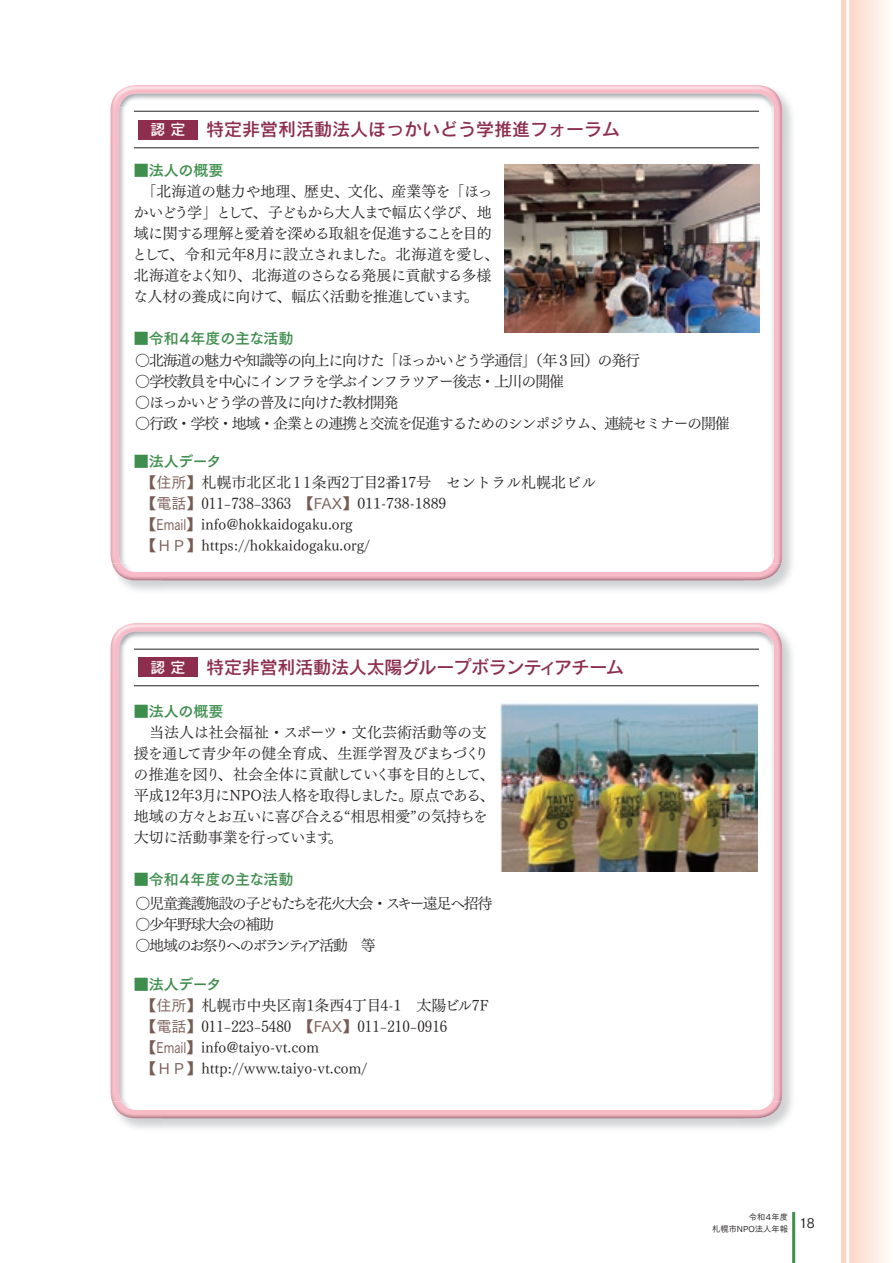
<style>
.page{position:relative;width:893px;height:1263px;background:#fff}
.page>*{position:absolute;margin:0;border:0;box-sizing:border-box;transform-origin:0 0}
.t1{font:18px "Rodin Pro DB";color:#8d2e4f}
.t2{font:15px/21px "Tsuku Min Pro R";letter-spacing:-.07em;color:#231f20}
.t3{font:15px/21px "Tsuku Min Pro R";color:#231f20}
.t4{font:15px/21px "Tsuku Min Pro R";letter-spacing:-.025em;color:#231f20}
.t5{font:15px/21px "Tsuku Min Pro R";letter-spacing:-.095em;color:#231f20}
.t6{font:15px "Tsuku Go Pro B";letter-spacing:-.02em;color:#3e8e4d}
.t7{font:13.5px "Tsuku Go Pro M";color:#231f20}
.t8{font:8.25px/11.2px "Tsuku Go Pro M";color:#231f20;text-align:right}
.s1{font-size:15px;color:#fff}
.s2{font-family:"Tsuku Go Pro M";color:#775c54}
</style>
<div class="page">
<svg style="left:842px;top:0;width:44px;height:1263px;background:#fce5da"></svg>
<hr style="left:846px;top:0;width:3px;height:1263px;background:#fff">
<img style="left:744px;top:135px;width:48px;height:456px">
<img style="left:112px;top:563px;width:669px;height:17px">
<img style="left:111px;top:85px;width:671px;height:53px">
<img style="left:111px;top:138px;width:8px;height:425px">
<img style="left:774px;top:138px;width:8px;height:425px">
<img style="left:119px;top:94px;width:655px;height:13px">
<img style="left:121px;top:563px;width:651px;height:9px">
<img style="left:119px;top:107px;width:403px;height:456px">
<img style="left:522px;top:107px;width:252px;height:101px">
<img style="left:744px;top:208px;width:30px;height:355px">
<hr style="left:134px;top:111px;width:625px;height:1px;background:#231f20">
<hr style="left:134px;top:148px;width:625px;height:1px;background:#231f20">
<div style="left:138px;top:120px;width:60px;height:19px;background:#8d2e4f"></div>
<img style="left:744px;top:673px;width:48px;height:456px">
<img style="left:112px;top:1101px;width:669px;height:17px">
<img style="left:111px;top:623px;width:671px;height:52px">
<img style="left:111px;top:675px;width:8px;height:426px">
<img style="left:774px;top:675px;width:8px;height:426px">
<img style="left:119px;top:631px;width:655px;height:14px">
<img style="left:121px;top:1101px;width:651px;height:9px">
<img style="left:119px;top:645px;width:403px;height:456px">
<img style="left:522px;top:645px;width:252px;height:101px">
<img style="left:744px;top:746px;width:30px;height:355px">
<div style="left:138px;top:658px;width:60px;height:19px;background:#8d2e4f"></div>
<hr style="left:134px;top:685px;width:625px;height:1px;background:#231f20">
<hr style="left:134px;top:649px;width:625px;height:1px;background:#231f20">
<img style="left:501px;top:703px;width:256px;height:169px">
<img style="left:504px;top:165px;width:255px;height:168px">
<hr style="left:792px;top:1212px;width:3px;height:51px;background:#3e8e4d">
<p class="t1" style="left:150px;top:118px;width:471px"><span class="s1">認 定</span> 特定非営利活動法人ほっかいどう学推進フォーラム</p>
<p class="t6" style="left:134px;top:157px;width:91px">■法人の概要</p>
<p class="t2" style="left:132px;top:179px;width:368px">　「北海道の魅力や地理、歴史、文化、産業等を「ほっかいどう学」として、子どもから大人まで幅広く学び、地域に関する理解と愛着を深める取組を促進することを目的として、令和元年8月に設立されました。北海道を愛し、北海道をよく知り、北海道のさらなる発展に貢献する多様な人材の養成に向けて、幅広く活動を推進しています。</p>
<p class="t6" style="left:134px;top:325px;width:161px">■令和４年度の主な活動</p>
<p class="t2" style="left:135px;top:348px;width:596px">〇北海道の魅力や知識等の向上に向けた「ほっかいどう学通信」（年３回）の発行<br>〇学校教員を中心にインフラを学ぶインフラツアー後志・上川の開催<br>〇ほっかいどう学の普及に向けた教材開発<br>〇行政・学校・地域・企業との連携と交流を促進するためのシンポジウム、連続セミナーの開催</p>
<p class="t6" style="left:134px;top:448px;width:89px">■法人データ</p>
<p class="t3" style="left:141px;top:470px;width:456px;text-indent:-8px"><span class="s2">　【住所】</span>札幌市北区北1 1条西2丁目2番17号　セントラル札幌北ビル<span class="s2">【電話】</span>011-738-3363　<span class="s2">【FAX】</span>011-738-1889<br><span class="s2">【Email】</span>info@hokkaidogaku.org<br><span class="s2">【H P】</span>https://hokkaidogaku.org/</p>
<p class="t1" style="left:150px;top:655px;width:475px"><span class="s1">認 定</span> 特定非営利活動法人太陽グループボランティアチーム</p>
<p class="t6" style="left:134px;top:698px;width:91px">■法人の概要</p>
<p class="t4" style="left:134px;top:719px;width:362px">　当法人は社会福祉・スポーツ・文化芸術活動等の支援を通して青少年の健全育成、生涯学習及びまちづくりの推進を図り、社会全体に貢献していく事を目的として、平成12年3月にNPO法人格を取得しました。原点である、地域の方々とお互いに喜び合える“相思相愛”の気持ちを大切に活動事業を行っています。</p>
<p class="t6" style="left:134px;top:866px;width:161px">■令和４年度の主な活動</p>
<p class="t5" style="left:136px;top:891px;width:359px">〇児童養護施設の子どもたちを花火大会・スキー遠足へ招待〇少年野球大会の補助<br>〇地域のお祭りへのボランティア活動　等</p>
<p class="t6" style="left:134px;top:972px;width:89px">■法人データ</p>
<p class="t3" style="left:141px;top:993px;width:349px"><span class="s2">【住所】</span>札幌市中央区南1条西4丁目4-1　太陽ビル7F<span class="s2">【電話】</span>011-223-5480　<span class="s2">【FAX】</span>011-210-0916<span class="s2">【Email】</span>info@taiyo-vt.com<br><span class="s2">【H P】</span>http://www.taiyo-vt.com/</p>
<p class="t8" style="left:712px;top:1210px;width:77px">令和４年度<br>札幌市NPO法人年報</p>
<p class="t7" style="left:799px;top:1212px;width:17px">18</p>
</div>
